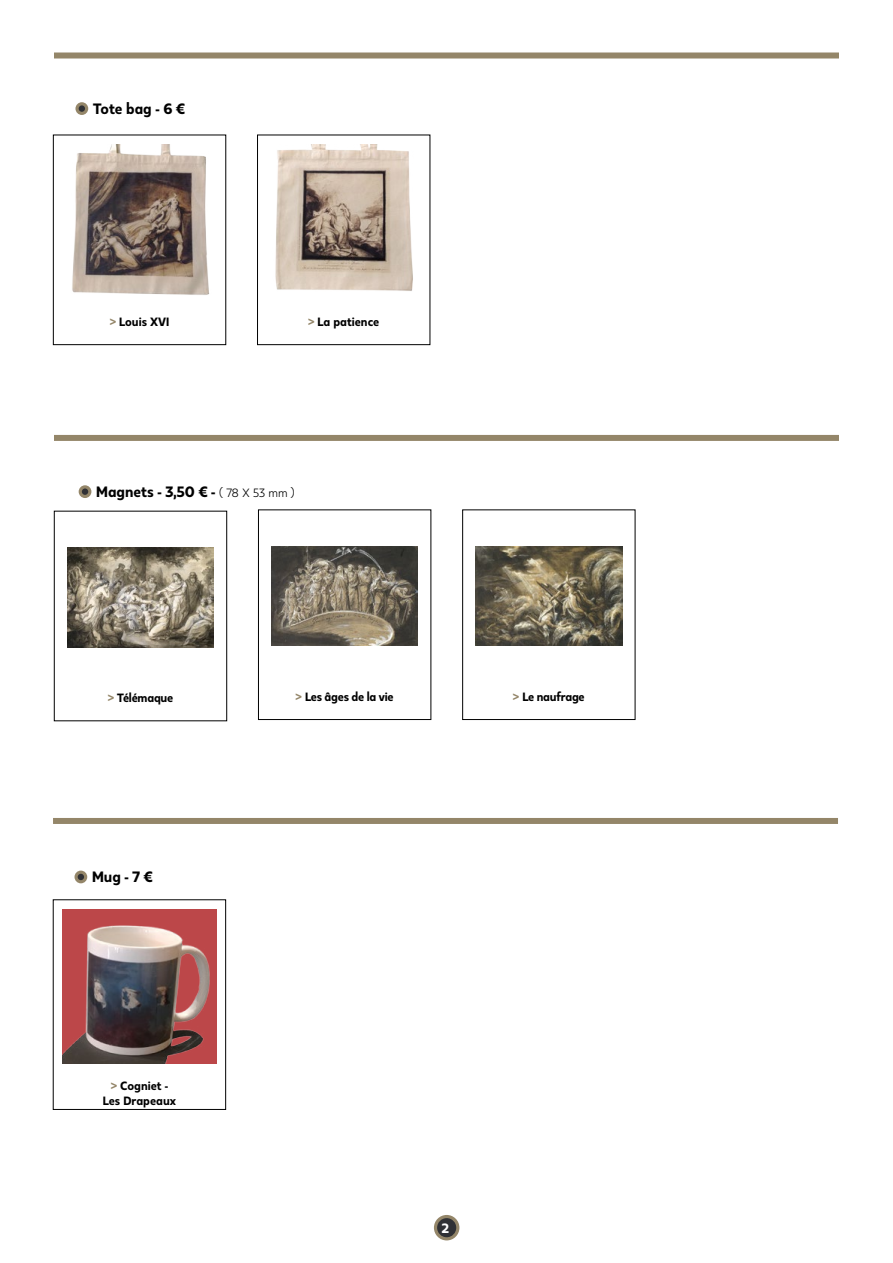
<style>
.page{position:relative;width:893px;height:1263px;background:#fff}
.page>*{position:absolute;margin:0;border:0;box-sizing:border-box;transform-origin:0 0}
.t1{font:800 15px "Kappa Display";color:#000}
.t2{font:800 13.5px "Kappa Display";color:#fff}
.t3{font:800 12px/14.4px "Kappa Display";letter-spacing:-.01em;color:#000;text-align:center}
.s1{color:#948669}
.s2{font-weight:400;font-size:12px}
</style>
<div class="page">
<div style="left:434px;top:1215px;width:25px;height:25px;background:#948669;border-radius:50%"></div>
<div style="left:437px;top:1218px;width:19px;height:19px;background:#303135;border-radius:50%"></div>
<div style="left:53px;top:135px;width:173px;height:210px;border:1px solid #000"></div>
<div style="left:257px;top:135px;width:173px;height:210px;border:1px solid #000"></div>
<img style="left:72px;top:144px;width:137px;height:151px">
<svg style="left:75px;top:102px;width:13px;height:13px"></svg>
<div style="left:79px;top:105px;width:6px;height:7px;background:#303135;border-radius:50%"></div>
<div style="left:54px;top:435px;width:785px;height:6px;background:#948669"></div>
<svg style="left:79px;top:485px;width:12px;height:13px"></svg>
<div style="left:82px;top:488px;width:6px;height:7px;background:#303135;border-radius:50%"></div>
<div style="left:54px;top:511px;width:173px;height:210px;border:1px solid #000"></div>
<img style="left:67px;top:548px;width:147px;height:99px">
<div style="left:258px;top:510px;width:173px;height:210px;border:1px solid #000"></div>
<div style="left:462px;top:510px;width:173px;height:210px;border:1px solid #000"></div>
<img style="left:271px;top:546px;width:147px;height:100px">
<img style="left:476px;top:546px;width:146px;height:100px">
<img style="left:275px;top:144px;width:138px;height:147px">
<div style="left:54px;top:53px;width:785px;height:6px;background:#948669"></div>
<div style="left:62px;top:908px;width:155px;height:155px;background:#bc4749"></div>
<div style="left:53px;top:818px;width:785px;height:6px;background:#948669"></div>
<svg style="left:75px;top:870px;width:12px;height:13px"></svg>
<svg style="left:78px;top:874px;width:6px;height:6px"></svg>
<img style="left:62px;top:925px;width:148px;height:138px">
<p class="t1" style="left:93px;top:99px;width:93px">Tote bag - 6 €</p>
<p class="t3" style="left:110px;top:314px;width:61px"><span class="s1">&gt;</span> Louis XVI</p>
<p class="t3" style="left:308px;top:314px;width:73px"><span class="s1">&gt;</span> La patience</p>
<p class="t1" style="left:96px;top:482px;width:200px">Magnets - 3,50 € - <span class="s2">( 78 X 53 mm )</span></p>
<p class="t3" style="left:108px;top:690px;width:67px"><span class="s1">&gt;</span> Télémaque</p>
<p class="t3" style="left:296px;top:689px;width:100px"><span class="s1">&gt;</span> Les âges de la vie</p>
<p class="t3" style="left:513px;top:689px;width:73px"><span class="s1">&gt;</span> Le naufrage</p>
<p class="t1" style="left:92px;top:867px;width:62px">Mug - 7 €</p>
<p class="t3" style="left:103px;top:1079px;width:75px"><span class="s1">&gt;</span> Cogniet -<br>Les Drapeaux</p>
<p class="t2" style="left:442px;top:1220px;width:9px">2</p>
</div>
